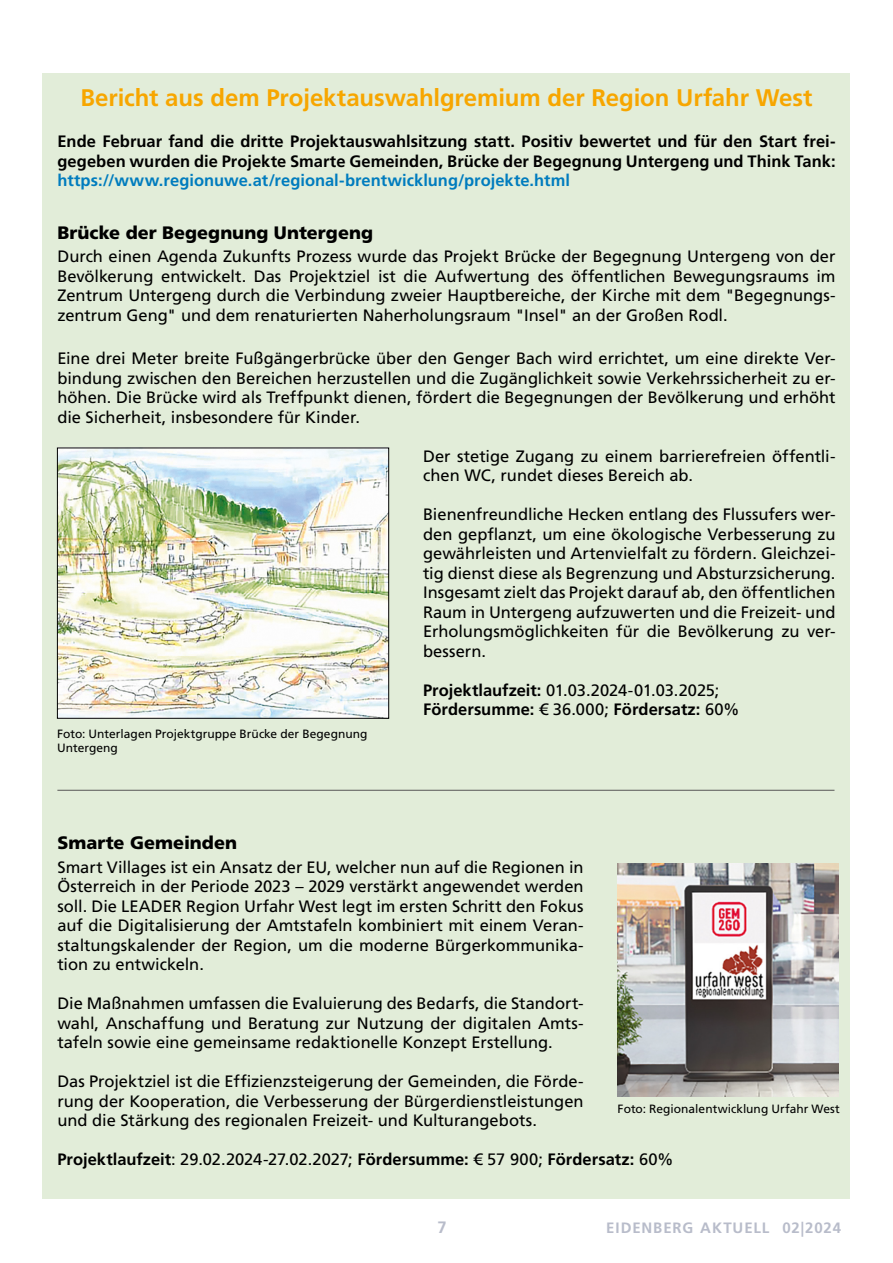
<style>
.page{position:relative;width:893px;height:1263px;background:#fff}
.page>*{position:absolute;margin:0;border:0;box-sizing:border-box;transform-origin:0 0}
.t1{font:700 24px "Frutiger LT Std";letter-spacing:-.005em;color:#f7a600}
.t2{font:900 18px "Frutiger LT Std";color:#000}
.t3{font:16.5px/19.5px "Frutiger LT Std";color:#000;text-align:justify}
.t4{font:700 16.5px/19.5px "Frutiger LT Std";color:#000}
.t5{font:700 16.5px "Frutiger LT Std";color:#007cbe}
.t6{font:700 16.5px "Frutiger LT Std";color:#b8bcca}
.t7{font:700 15px "Frutiger LT Std";letter-spacing:.06em;color:#b8bcca}
.t8{font:12px/13.2px "Frutiger LT Std";color:#000}
.s1{font-weight:400}
</style>
<div class="page">
<div style="left:43px;top:74px;width:807px;height:1125px;background:#e2edd9"></div>
<img style="left:618px;top:863px;width:220px;height:233px">
<img style="left:59px;top:450px;width:328px;height:267px">
<div style="left:57px;top:448px;width:332px;height:271px;border:1px solid #000"></div>
<hr style="left:57px;top:790px;width:777px;height:1px;background:#575756">
<h1 class="t1" style="left:81px;top:84px;width:733px">Bericht aus dem Projektauswahlgremium der Region Urfahr West</h1>
<p class="t4" style="left:57px;top:132px;width:780px">Ende Februar fand die dritte Projektauswahlsitzung statt. Positiv bewertet und für den Start frei&shy;gegeben wurden die Projekte Smarte Gemeinden, Brücke der Begegnung Untergeng und Think Tank:</p>
<p class="t5" style="left:57px;top:171px;width:514px">https://www.regionuwe.at/regional-brentwicklung/projekte.html</p>
<p class="t2" style="left:57px;top:221px;width:317px">Brücke der Begegnung Untergeng</p>
<p class="t3" style="left:57px;top:247px;width:780px">Durch einen Agenda Zukunfts Prozess wurde das Projekt Brücke der Begegnung Untergeng von der Bevölkerung entwickelt. Das Projektziel ist die Aufwertung des öffentlichen Bewegungsraums im Zentrum Untergeng durch die Verbindung zweier Hauptbereiche, der Kirche mit dem "Begegnungs&shy;zentrum Geng" und dem renaturierten Naherholungsraum "Insel" an der Großen Rodl.</p>
<p class="t3" style="left:57px;top:349px;width:780px">Eine drei Meter breite Fußgängerbrücke über den Genger Bach wird errichtet, um eine direkte Ver&shy;bindung zwischen den Bereichen herzustellen und die Zugänglichkeit sowie Verkehrssicherheit zu er&shy;höhen. Die Brücke wird als Treffpunkt dienen, fördert die Begegnungen der Bevölkerung und erhöht die Sicherheit, insbesondere für Kinder.</p>
<p class="t3" style="left:423px;top:446px;width:414px">Der stetige Zugang zu einem barrierefreien öffentli&shy;chen WC, rundet dieses Bereich ab.</p>
<p class="t3" style="left:423px;top:505px;width:414px">Bienenfreundliche Hecken entlang des Flussufers wer&shy;den gepflanzt, um eine ökologische Verbesserung zu gewährleisten und Artenvielfalt zu fördern. Gleichzei&shy;tig dienst diese als Begrenzung und Absturzsicherung.<br>Insgesamt zielt das Projekt darauf ab, den öffentlichen Raum in Untergeng aufzuwerten und die Freizeit- und Erholungsmöglichkeiten für die Bevölkerung zu ver&shy;bessern.</p>
<p class="t4" style="left:423px;top:680px;width:318px">Projektlaufzeit: <span class="s1">01.03.2024-01.03.2025;<br></span>Fördersumme: <span class="s1">€ 36.000;</span> Fördersatz: <span class="s1">60%</span></p>
<p class="t8" style="left:57px;top:728px;width:312px">Foto: Unterlagen Projektgruppe Brücke der Begegnung<br>Untergeng</p>
<p class="t2" style="left:57px;top:832px;width:181px">Smarte Gemeinden</p>
<p class="t3" style="left:57px;top:857px;width:528px">Smart Villages ist ein Ansatz der EU, welcher nun auf die Regionen in Österreich in der Periode 2023 – 2029 verstärkt angewendet werden soll. Die LEADER Region Urfahr West legt im ersten Schritt den Fokus auf die Digitalisierung der Amtstafeln kombiniert mit einem Veran&shy;staltungskalender der Region, um die moderne Bürgerkommunika&shy;tion zu entwickeln.</p>
<p class="t3" style="left:57px;top:994px;width:528px">Die Maßnahmen umfassen die Evaluierung des Bedarfs, die Standort&shy;wahl, Anschaffung und Beratung zur Nutzung der digitalen Amts&shy;tafeln sowie eine gemeinsame redaktionelle Konzept Erstellung.</p>
<p class="t3" style="left:57px;top:1072px;width:528px">Das Projektziel ist die Effizienzsteigerung der Gemeinden, die Förde&shy;rung der Kooperation, die Verbesserung der Bürgerdienstleistungen und die Stärkung des regionalen Freizeit- und Kulturangebots.</p>
<p class="t4" style="left:57px;top:1150px;width:618px">Projektlaufzeit<span class="s1">: 29.02.2024-27.02.2027;</span> Fördersumme: <span class="s1">€ 57 900;</span> Fördersatz: <span class="s1">60%</span></p>
<p class="t8" style="left:618px;top:1102px;width:224px">Foto: Regionalentwicklung Urfahr West</p>
<p class="t6" style="left:438px;top:1218px;width:11px">7</p>
<p class="t7" style="left:606px;top:1219px;width:236px">EIDENBERG AKTUELL 02|2024</p>
</div>
